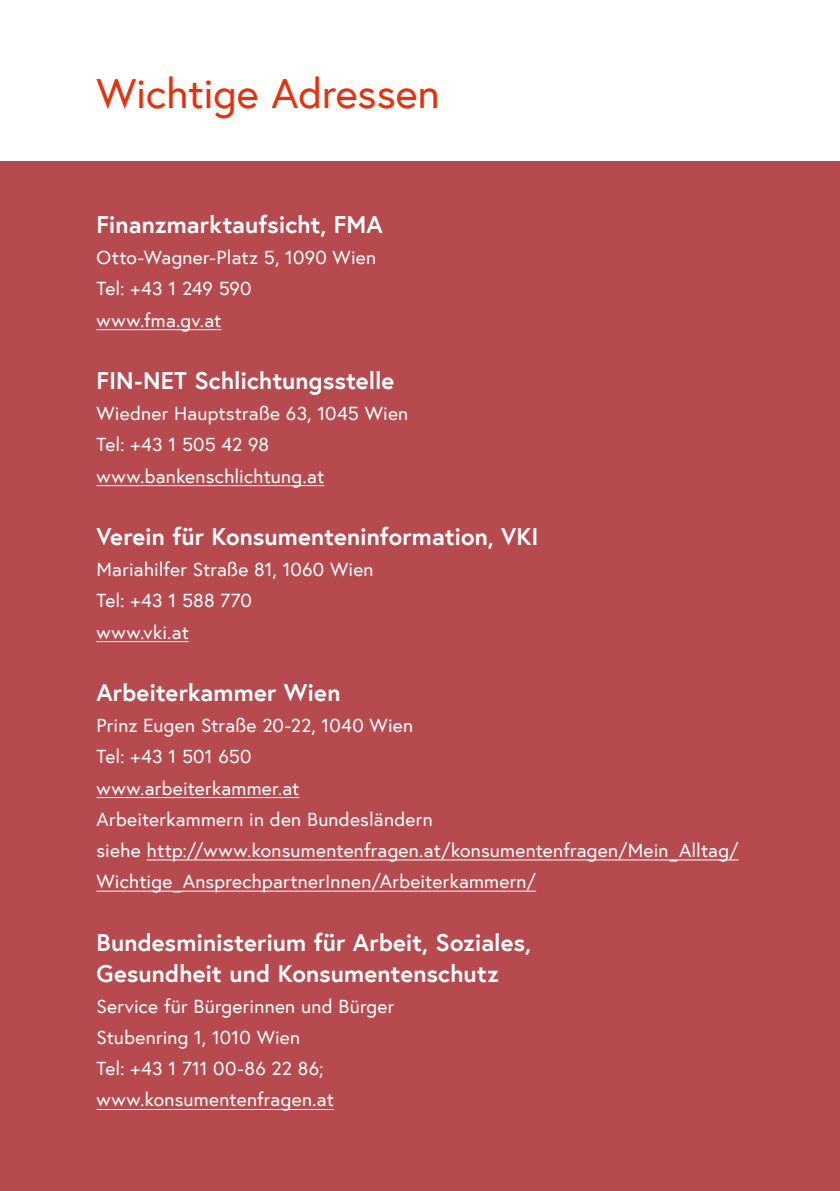
<style>
.page{position:relative;width:840px;height:1191px;background:#fff}
.page>*{position:absolute;margin:0;border:0;box-sizing:border-box;transform-origin:0 0}
.h1_Adressen{font:42px "Europa Austria";letter-spacing:-.005em;color:#e5310e}
.h2_Adressen_schwarz{font:700 24px/31.2px "Europa Austria";color:#fff}
.t1{font:19.2px/31.2px "Europa Austria";letter-spacing:.01em;color:#fff}
</style>
<div class="page">
<div style="left:0;top:161px;width:839px;height:1030px;background:#b64a4f"></div>
<hr style="left:96px;top:329px;width:125px;height:1px;background:#fff">
<hr style="left:96px;top:485px;width:228px;height:1px;background:#fff">
<hr style="left:96px;top:641px;width:93px;height:1px;background:#fff">
<hr style="left:96px;top:797px;width:203px;height:1px;background:#fff">
<hr style="left:146px;top:859px;width:592px;height:1px;background:#fff">
<hr style="left:96px;top:890px;width:439px;height:1px;background:#fff">
<hr style="left:96px;top:1109px;width:238px;height:1px;background:#fff">
<p class="h1_Adressen" style="left:96px;top:67px;width:344px">Wichtige Adressen</p>
<h2 class="h2_Adressen_schwarz" style="left:96px;top:208px;width:288px">Finanzmarktaufsicht, FMA</h2>
<p class="t1" style="left:96px;top:242px;width:281px">Otto-Wagner-Platz 5, 1090 Wien</p>
<p class="t1" style="left:96px;top:273px;width:157px">Tel: +43 1 249 590</p>
<p class="t1" style="left:96px;top:304px;width:126px">www.fma.gv.at</p>
<h2 class="h2_Adressen_schwarz" style="left:96px;top:364px;width:299px">FIN-NET Schlichtungsstelle</h2>
<p class="t1" style="left:96px;top:397px;width:313px">Wiedner Hauptstraße 63, 1045 Wien</p>
<p class="t1" style="left:96px;top:429px;width:174px">Tel: +43 1 505 42 98</p>
<p class="t1" style="left:96px;top:460px;width:229px">www.bankenschlichtung.at</p>
<h2 class="h2_Adressen_schwarz" style="left:96px;top:520px;width:443px">Verein für Konsumenteninformation, VKI</h2>
<p class="t1" style="left:96px;top:553px;width:278px">Mariahilfer Straße 81, 1060 Wien</p>
<p class="t1" style="left:96px;top:585px;width:157px">Tel: +43 1 588 770</p>
<p class="t1" style="left:96px;top:616px;width:94px">www.vki.at</p>
<h2 class="h2_Adressen_schwarz" style="left:96px;top:676px;width:245px">Arbeiterkammer Wien</h2>
<p class="t1" style="left:96px;top:709px;width:318px">Prinz Eugen Straße 20-22, 1040 Wien</p>
<p class="t1" style="left:96px;top:740px;width:156px">Tel: +43 1 501 650</p>
<p class="t1" style="left:96px;top:772px;width:204px">www.arbeiterkammer.at</p>
<p class="t1" style="left:96px;top:803px;width:643px">Arbeiterkammern in den Bundesländern<br>siehe http://www.konsumentenfragen.at/konsumentenfragen/Mein_Alltag/<br>Wichtige_AnsprechpartnerInnen/Arbeiterkammern/</p>
<h2 class="h2_Adressen_schwarz" style="left:96px;top:925px;width:435px">Bundesministerium für Arbeit, Soziales,<br>Gesundheit und Konsumentenschutz</h2>
<p class="t1" style="left:96px;top:990px;width:299px">Service für Bürgerinnen und Bürger</p>
<p class="t1" style="left:96px;top:1021px;width:205px">Stubenring 1, 1010 Wien</p>
<p class="t1" style="left:96px;top:1052px;width:228px">Tel: +43 1 711 00-86 22 86;</p>
<p class="t1" style="left:96px;top:1083px;width:239px">www.konsumentenfragen.at</p>
</div>
